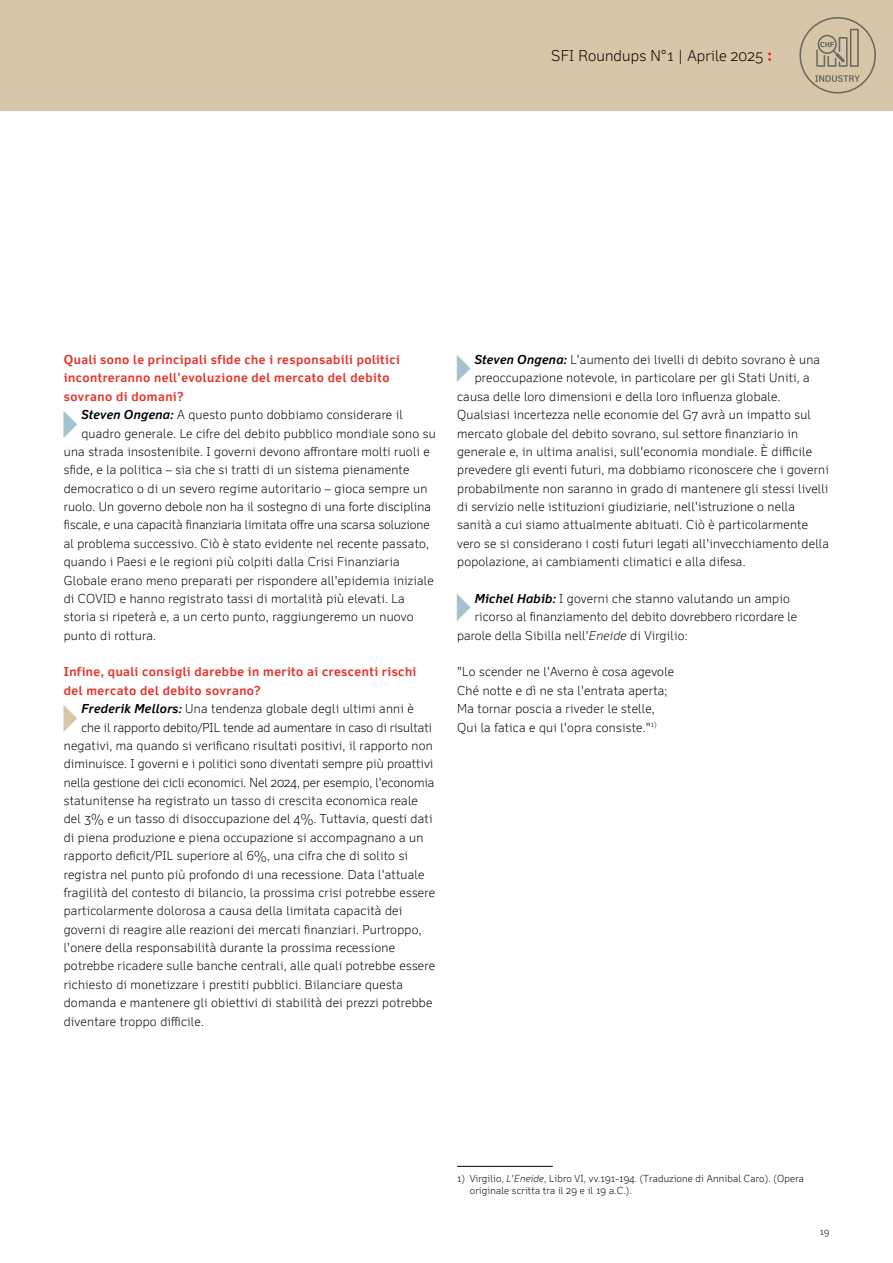
<style>
.page{position:relative;width:893px;height:1263px;background:#fff}
.page>*{position:absolute;margin:0;border:0;box-sizing:border-box;transform-origin:0 0}
.t1{font:300 15px "Felbridge Pro";letter-spacing:.01em;color:#000}
.t2{font:300 12.3px/18.5px "Felbridge Pro";letter-spacing:.02em;color:#000}
.t3{font:700 12.3px/18.5px "Felbridge Pro";letter-spacing:.04em;color:#e5342a}
.t4{font:300 12.3px "Felbridge Pro";color:#000}
.t5{font:300 9.75px/12px "Felbridge Pro";letter-spacing:.02em;color:#000}
.t6{font:300 9px "Felbridge Pro";color:#000}
.s1{font-family:"New Baskerville Std";font-weight:400;font-size:16.5px;color:#e5342a}
.s2{font-weight:700;font-style:italic}
.s3{font-style:italic}
</style>
<div class="page">
<div style="left:0;top:0;width:893px;height:111px;background:#d8c6a8"></div>
<svg style="left:799px;top:17px;width:77px;height:77px"></svg>
<hr style="left:457px;top:1166px;width:96px;height:1px;background:#000">
<p class="t1" style="left:551px;top:47px;width:222px">SFI Roundups N°1 | Aprile 2025 <span class="s1">:</span></p>
<p class="t3" style="left:64px;top:350px;width:338px">Quali sono le principali sfide che i responsabili politici incontreranno nell'evoluzione del mercato del debito sovrano di domani?</p>
<p class="t2" style="left:81px;top:405px;width:323px"><span class="s2">Steven Ongena:</span> A questo punto dobbiamo considerare il</p>
<p class="t2" style="left:81px;top:424px;width:356px">quadro generale. Le cifre del debito pubblico mondiale sono su</p>
<p class="t2" style="left:64px;top:442px;width:368px">una strada insostenibile. I governi devono affrontare molti ruoli e</p>
<p class="t2" style="left:64px;top:461px;width:347px">sfide, e la politica – sia che si tratti di un sistema pienamente</p>
<p class="t2" style="left:64px;top:479px;width:365px">democratico o di un severo regime autoritario – gioca sempre un</p>
<p class="t2" style="left:64px;top:497px;width:369px">ruolo. Un governo debole non ha il sostegno di una forte disciplina</p>
<p class="t4" style="left:64px;top:518px;width:368px">fiscale, e una capacità finanziaria limitata offre una scarsa soluzione</p>
<p class="t2" style="left:64px;top:534px;width:367px">al problema successivo. Ciò è stato evidente nel recente passato,</p>
<p class="t2" style="left:64px;top:552px;width:337px">quando i Paesi e le regioni più colpiti dalla Crisi Finanziaria</p>
<p class="t2" style="left:64px;top:571px;width:371px">Globale erano meno preparati per rispondere all'epidemia iniziale</p>
<p class="t2" style="left:64px;top:589px;width:342px">di COVID e hanno registrato tassi di mortalità più elevati. La</p>
<p class="t2" style="left:64px;top:608px;width:351px">storia si ripeterà e, a un certo punto, raggiungeremo un nuovo</p>
<p class="t2" style="left:64px;top:626px;width:94px">punto di rottura.</p>
<p class="t3" style="left:64px;top:663px;width:354px">Infine, quali consigli darebbe in merito ai crescenti rischi del mercato del debito sovrano?</p>
<p class="t2" style="left:81px;top:699px;width:334px"><span class="s2">Frederik Mellors:</span> Una tendenza globale degli ultimi anni è</p>
<p class="t4" style="left:81px;top:720px;width:352px">che il rapporto debito/PIL tende ad aumentare in caso di risultati</p>
<p class="t2" style="left:64px;top:736px;width:371px">negativi, ma quando si verificano risultati positivi, il rapporto non</p>
<p class="t2" style="left:64px;top:755px;width:371px">diminuisce. I governi e i politici sono diventati sempre più proattivi</p>
<p class="t4" style="left:64px;top:775px;width:372px">nella gestione dei cicli economici. Nel 2024, per esempio, l'economia</p>
<p class="t2" style="left:64px;top:791px;width:356px">statunitense ha registrato un tasso di crescita economica reale</p>
<p class="t2" style="left:64px;top:810px;width:370px">del 3% e un tasso di disoccupazione del 4%. Tuttavia, questi dati</p>
<p class="t2" style="left:64px;top:828px;width:361px">di piena produzione e piena occupazione si accompagnano a un</p>
<p class="t2" style="left:64px;top:846px;width:346px">rapporto deficit/PIL superiore al 6%, una cifra che di solito si</p>
<p class="t2" style="left:64px;top:865px;width:362px">registra nel punto più profondo di una recessione. Data l'attuale</p>
<p class="t2" style="left:64px;top:883px;width:373px">fragilità del contesto di bilancio, la prossima crisi potrebbe essere</p>
<p class="t2" style="left:64px;top:902px;width:340px">particolarmente dolorosa a causa della limitata capacità dei</p>
<p class="t2" style="left:64px;top:920px;width:359px">governi di reagire alle reazioni dei mercati finanziari. Purtroppo,</p>
<p class="t2" style="left:64px;top:938px;width:333px">l'onere della responsabilità durante la prossima recessione</p>
<p class="t2" style="left:64px;top:957px;width:373px">potrebbe ricadere sulle banche centrali, alle quali potrebbe essere</p>
<p class="t2" style="left:64px;top:975px;width:341px">richiesto di monetizzare i prestiti pubblici. Bilanciare questa</p>
<p class="t2" style="left:64px;top:993px;width:370px">domanda e mantenere gli obiettivi di stabilità dei prezzi potrebbe</p>
<p class="t2" style="left:64px;top:1012px;width:142px">diventare troppo difficile.</p>
<p class="t2" style="left:475px;top:350px;width:347px"><span class="s2">Steven Ongena:</span> L'aumento dei livelli di debito sovrano è una</p>
<p class="t2" style="left:475px;top:369px;width:337px">preoccupazione notevole, in particolare per gli Stati Uniti, a</p>
<p class="t2" style="left:457px;top:387px;width:325px">causa delle loro dimensioni e della loro influenza globale.</p>
<p class="t2" style="left:457px;top:405px;width:355px">Qualsiasi incertezza nelle economie del G7 avrà un impatto sul</p>
<p class="t2" style="left:457px;top:424px;width:342px">mercato globale del debito sovrano, sul settore finanziario in</p>
<p class="t2" style="left:457px;top:442px;width:356px">generale e, in ultima analisi, sull'economia mondiale. È difficile</p>
<p class="t2" style="left:457px;top:461px;width:373px">prevedere gli eventi futuri, ma dobbiamo riconoscere che i governi</p>
<p class="t2" style="left:457px;top:479px;width:373px">probabilmente non saranno in grado di mantenere gli stessi livelli</p>
<p class="t2" style="left:457px;top:497px;width:339px">di servizio nelle istituzioni giudiziarie, nell'istruzione o nella</p>
<p class="t2" style="left:457px;top:516px;width:352px">sanità a cui siamo attualmente abituati. Ciò è particolarmente</p>
<p class="t2" style="left:457px;top:534px;width:373px">vero se si considerano i costi futuri legati all'invecchiamento della</p>
<p class="t2" style="left:457px;top:552px;width:290px">popolazione, ai cambiamenti climatici e alla difesa.</p>
<p class="t2" style="left:475px;top:589px;width:317px"><span class="s2">Michel Habib:</span> I governi che stanno valutando un ampio</p>
<p class="t2" style="left:475px;top:608px;width:324px">ricorso al finanziamento del debito dovrebbero ricordare le</p>
<p class="t2" style="left:457px;top:626px;width:232px">parole della Sibilla nell'<span class="s3">Eneide</span> di Virgilio:</p>
<p class="t2" style="left:457px;top:663px;width:219px">"Lo scender ne l'Averno è cosa agevole Ché notte e dì ne sta l'entrata aperta; Ma tornar poscia a riveder le stelle, Qui la fatica e qui l'opra consiste."<sup>1)</sup></p>
<p class="t5" style="left:470px;top:1172px;width:336px;text-indent:-13px">1) Virgilio, <span class="s3">L'Eneide</span>, Libro VI, vv.191-194. (Traduzione di Annibal Caro). (Opera originale scritta tra il 29 e il 19 a.C.).</p>
<p class="t6" style="left:820px;top:1226px;width:11px">19</p>
</div>
